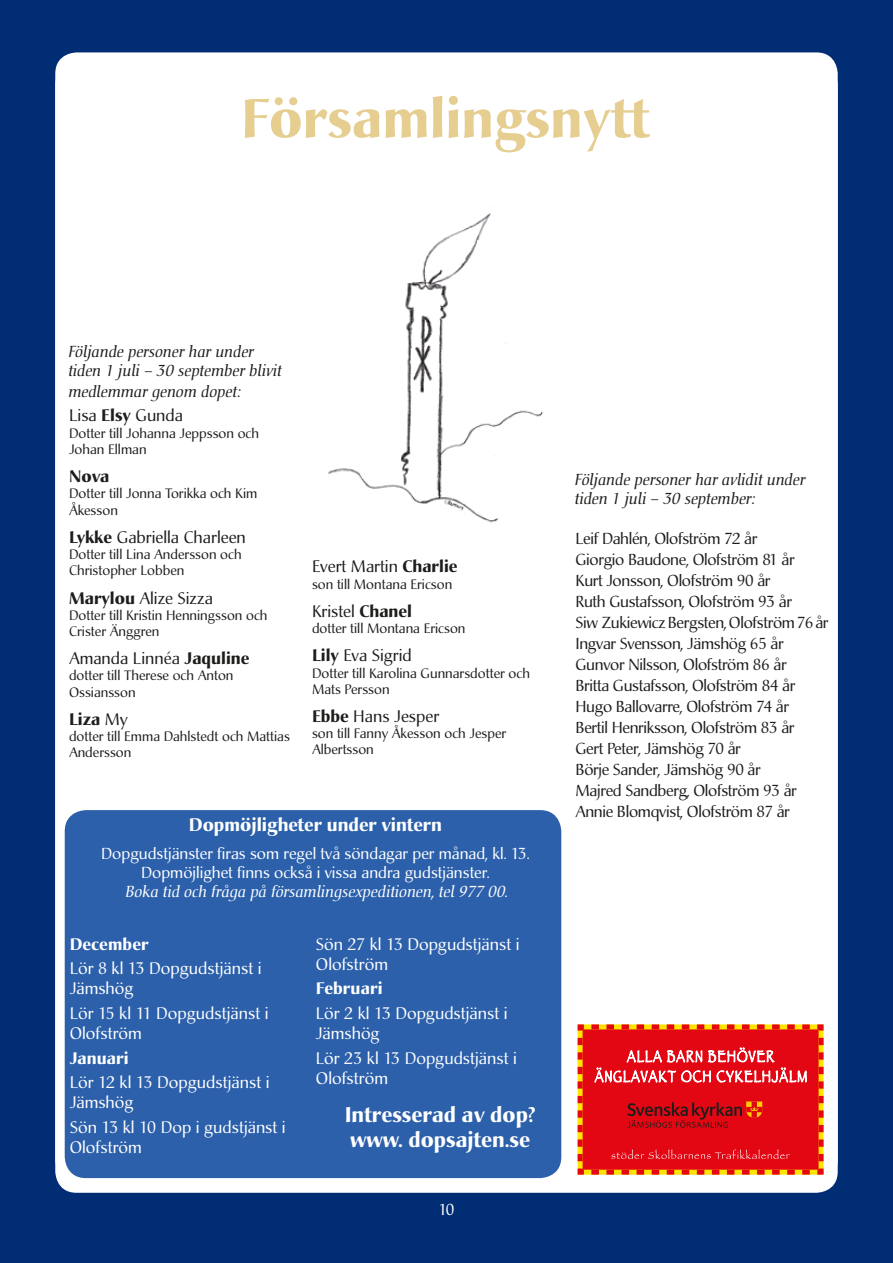
<style>
.page{position:relative;width:893px;height:1263px;background:#002d74}
.page>*{position:absolute;margin:0;border:0;box-sizing:border-box;transform-origin:0 0}
.t1{font:700 54px "Christiana";color:#e6cd90}
.t2{font:700 21px/25.2px "Christiana";color:#fff}
.t3{font:700 18px "Christiana";color:#fff}
.t4{font:16.5px/20.2px "Christiana";color:#fff}
.t5{font:16.5px "Christiana";color:#1d1d1b}
.t6{font:700 16.5px "Christiana";letter-spacing:.005em;color:#fff}
.t7{font:700 16.5px "Christiana";color:#1d1d1b}
.t8{font:15.75px/21px "Christiana";letter-spacing:-.02em;color:#1d1d1b}
.t9{font:italic 15.75px/18.9px "Christiana";color:#1d1d1b}
.t10{font:15.75px/18.9px "Christiana";color:#fff;text-align:center}
.t11{font:italic 15.75px "Christiana";color:#fff}
.t12{font:13.5px/16.2px "Christiana";color:#1d1d1b}
.s1{font-weight:700}
.s2{font-weight:400}
</style>
<div class="page">
<div style="left:55px;top:52px;width:783px;height:1129px;background:#fff;border-radius:21px"></div>
<img style="left:328px;top:213px;width:215px;height:310px">
<div style="left:65px;top:810px;width:496px;height:368px;background:#2c60ab;border-radius:21px"></div>
<svg style="left:577px;top:1024px;width:247px;height:151px;background:#e22220"></svg>
<h1 class="t1" style="left:241px;top:84px;width:410px">Församlingsnytt</h1>
<p class="t9" style="left:69px;top:342px;width:215px">Följande personer har under tiden 1 juli – 30 september blivit</p>
<p class="t9" style="left:69px;top:382px;width:174px">medlemmar genom dopet:</p>
<p class="t5" style="left:69px;top:405px;width:116px">Lisa <span class="s1">Elsy</span> Gunda</p>
<p class="t12" style="left:69px;top:425px;width:192px">Dotter till Johanna Jeppsson och<br>Johan Ellman</p>
<p class="t7" style="left:69px;top:466px;width:42px">Nova</p>
<p class="t12" style="left:69px;top:486px;width:190px">Dotter till Jonna Torikka och Kim<br>Åkesson</p>
<p class="t5" style="left:69px;top:527px;width:178px"><span class="s1">Lykke</span> Gabriella Charleen</p>
<p class="t12" style="left:69px;top:546px;width:174px">Dotter till Lina Andersson och<br>Christopher Lobben</p>
<p class="t5" style="left:69px;top:587px;width:145px"><span class="s1">Marylou</span> Alize Sizza</p>
<p class="t12" style="left:69px;top:607px;width:200px">Dotter till Kristin Henningsson och<br>Crister Änggren</p>
<p class="t5" style="left:69px;top:648px;width:182px">Amanda Linnéa <span class="s1">Jaquline</span></p>
<p class="t12" style="left:69px;top:668px;width:166px">dotter till Therese och Anton<br>Ossiansson</p>
<p class="t7" style="left:69px;top:709px;width:60px">Liza <span class="s2">My</span></p>
<p class="t12" style="left:69px;top:728px;width:222px">dotter till Emma Dahlstedt och Mattias<br>Andersson</p>
<p class="t5" style="left:312px;top:556px;width:147px">Evert Martin <span class="s1">Charlie</span></p>
<p class="t12" style="left:312px;top:576px;width:142px">son till Montana Ericson</p>
<p class="t5" style="left:312px;top:601px;width:102px">Kristel <span class="s1">Chanel</span></p>
<p class="t12" style="left:312px;top:620px;width:155px">dotter till Montana Ericson</p>
<p class="t5" style="left:312px;top:645px;width:101px"><span class="s1">Lily</span> Eva Sigrid</p>
<p class="t12" style="left:312px;top:665px;width:219px">Dotter till Karolina Gunnarsdotter och<br>Mats Persson</p>
<p class="t5" style="left:312px;top:706px;width:129px"><span class="s1">Ebbe</span> Hans Jesper</p>
<p class="t12" style="left:312px;top:726px;width:196px">son till Fanny Åkesson och Jesper<br>Albertsson</p>
<p class="t3" style="left:189px;top:814px;width:255px">Dopmöjligheter under vintern</p>
<p class="t10" style="left:101px;top:844px;width:430px">Dopgudstjänster firas som regel två söndagar per månad, kl. 13.<br>Dopmöjlighet finns också i vissa andra gudstjänster.</p>
<p class="t11" style="left:126px;top:881px;width:384px">Boka tid och fråga på församlingsexpeditionen, tel 977 00.</p>
<p class="t6" style="left:70px;top:933px;width:81px">December</p>
<p class="t4" style="left:70px;top:958px;width:193px">Lör 8 kl 13 Dopgudstjänst i<br>Jämshög</p>
<p class="t4" style="left:70px;top:1003px;width:200px">Lör 15 kl 11 Dopgudstjänst i<br>Olofström</p>
<p class="t6" style="left:70px;top:1047px;width:61px">Januari</p>
<p class="t4" style="left:70px;top:1072px;width:201px">Lör 12 kl 13 Dopgudstjänst i<br>Jämshög</p>
<p class="t4" style="left:70px;top:1117px;width:217px">Sön 13 kl 10 Dop i gudstjänst i<br>Olofström</p>
<p class="t4" style="left:316px;top:934px;width:205px">Sön 27 kl 13 Dopgudstjänst i<br>Olofström</p>
<p class="t6" style="left:316px;top:978px;width:68px">Februari</p>
<p class="t4" style="left:316px;top:1003px;width:193px">Lör 2 kl 13 Dopgudstjänst i<br>Jämshög</p>
<p class="t4" style="left:316px;top:1048px;width:203px">Lör 23 kl 13 Dopgudstjänst i<br>Olofström</p>
<h2 class="t2" style="left:345px;top:1102px;width:193px">Intresserad av dop? www. dopsajten.se</h2>
<p class="t10" style="left:439px;top:1200px;width:17px">10</p>
<p class="t9" style="left:575px;top:471px;width:232px">Följande personer har avlidit under tiden 1 juli – 30 september:</p>
<p class="t8" style="left:575px;top:528px;width:255px">Leif Dahlén, Olofström 72 år<br>Giorgio Baudone, Olofström 81 år<br>Kurt Jonsson, Olofström 90 år<br>Ruth Gustafsson, Olofström 93 år<br>Siw ZukiewiczBergsten,Olofström76år<br>Ingvar Svensson, Jämshög 65 år<br>Gunvor Nilsson, Olofström 86 år<br>Britta Gustafsson, Olofström 84 år<br>Hugo Ballovarre, Olofström 74 år<br>Bertil Henriksson, Olofström 83 år<br>Gert Peter, Jämshög 70 år<br>Börje Sander, Jämshög 90 år<br>Majred Sandberg, Olofström 93 år<br>Annie Blomqvist, Olofström 87 år</p>
</div>
